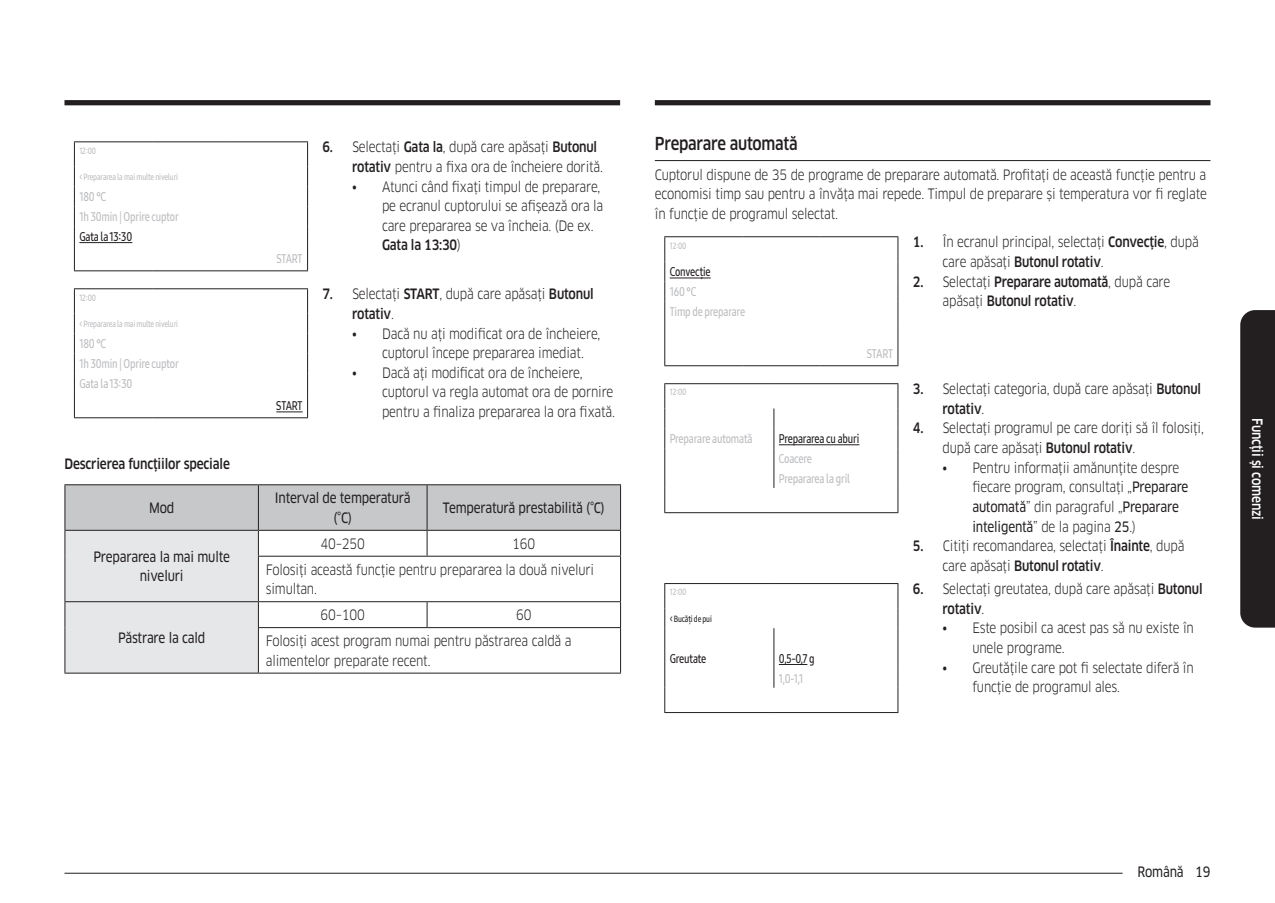
<style>
.page{position:relative;width:1275px;height:903px;background:#fff}
.page>*{position:absolute;margin:0;border:0;box-sizing:border-box;transform-origin:0 0}
.t1{font:500 17.5px "Samsung Clan Pro";letter-spacing:-.015em;color:#231f20;scale:.85 1}
.t2{font:14px/19.6px "Samsung Clan Pro";letter-spacing:-.015em;color:#231f20;scale:.85 1}
.t3{font:14px/19.6px "Samsung Clan Pro News";letter-spacing:-.015em;color:#231f20;text-align:center;scale:.85 1}
.t4{font:500 14px/19.6px "Samsung Clan Pro";letter-spacing:-.015em;color:#231f20;scale:.85 1}
.t5{font:500 14px "Samsung Clan Pro";letter-spacing:-.015em;color:#fff;scale:.85 1}
.t6{font:12.25px/19.8px "Samsung One 600 C";letter-spacing:-.015em;color:#bcbdc0;scale:.85 1}
.t7{font:12.25px "Samsung One 600 C";letter-spacing:-.015em;color:#231f20;scale:.85 1}
.t8{font:8.75px "Samsung One 600 C";letter-spacing:-.015em;color:#bcbdc0;scale:.85 1}
.t9{font:8.75px "Samsung One 600 C";letter-spacing:-.015em;color:#231f20;scale:.85 1}
.s1{font-weight:500}
.s2{font-family:"Samsung Clan Pro News"}
.s3{font-weight:400}
.s4{font-family:"Samsung Clan Pro"}
</style>
<div class="page">
<hr style="left:64px;top:873px;width:1092px;height:1px;background:#231f20">
<div style="left:1122px;top:862px;width:88px;height:17px;background:#fff"></div>
<div style="left:1240px;top:310px;width:35px;height:318px;background:#231f20"></div>
<div style="left:64px;top:100px;width:556px;height:5px;background:#231f20"></div>
<div style="left:655px;top:100px;width:555px;height:5px;background:#231f20"></div>
<hr style="left:655px;top:160px;width:555px;height:1px;background:#231f20">
<hr style="left:664px;top:236px;width:78px;height:1px;background:#231f20">
<hr style="left:742px;top:236px;width:78px;height:1px;background:#231f20">
<hr style="left:820px;top:236px;width:78px;height:1px;background:#231f20">
<svg style="left:664px;top:237px;width:234px;height:128px"></svg>
<hr style="left:664px;top:365px;width:78px;height:1px;background:#231f20">
<hr style="left:742px;top:365px;width:78px;height:1px;background:#231f20">
<hr style="left:820px;top:365px;width:78px;height:1px;background:#231f20">
<hr style="left:670px;top:277px;width:41px;height:1px;background:#231f20">
<hr style="left:664px;top:383px;width:110px;height:1px;background:#231f20">
<hr style="left:774px;top:383px;width:124px;height:1px;background:#231f20">
<svg style="left:664px;top:384px;width:234px;height:129px"></svg>
<hr style="left:779px;top:444px;width:80px;height:1px;background:#231f20">
<hr style="left:664px;top:712px;width:110px;height:1px;background:#231f20">
<hr style="left:774px;top:712px;width:124px;height:1px;background:#231f20">
<svg style="left:664px;top:583px;width:234px;height:129px"></svg>
<hr style="left:74px;top:141px;width:78px;height:1px;background:#231f20">
<hr style="left:152px;top:141px;width:78px;height:1px;background:#231f20">
<hr style="left:230px;top:141px;width:78px;height:1px;background:#231f20">
<svg style="left:74px;top:142px;width:234px;height:128px"></svg>
<hr style="left:74px;top:270px;width:78px;height:1px;background:#231f20">
<hr style="left:152px;top:270px;width:78px;height:1px;background:#231f20">
<hr style="left:230px;top:270px;width:78px;height:1px;background:#231f20">
<hr style="left:79px;top:242px;width:53px;height:1px;background:#231f20">
<hr style="left:74px;top:288px;width:78px;height:1px;background:#231f20">
<hr style="left:152px;top:288px;width:78px;height:1px;background:#231f20">
<hr style="left:230px;top:288px;width:78px;height:1px;background:#231f20">
<svg style="left:74px;top:289px;width:234px;height:129px"></svg>
<hr style="left:64px;top:673px;width:194px;height:1px;background:#231f20">
<hr style="left:64px;top:484px;width:194px;height:1px;background:#231f20">
<hr style="left:258px;top:484px;width:169px;height:1px;background:#231f20">
<hr style="left:427px;top:484px;width:194px;height:1px;background:#231f20">
<svg style="left:64px;top:485px;width:557px;height:188px"></svg>
<hr style="left:64px;top:628px;width:1px;height:45px;background:#231f20">
<hr style="left:258px;top:627px;width:169px;height:1px;background:#231f20">
<hr style="left:258px;top:628px;width:1px;height:45px;background:#231f20">
<hr style="left:427px;top:627px;width:194px;height:1px;background:#231f20">
<hr style="left:258px;top:673px;width:169px;height:1px;background:#231f20">
<hr style="left:427px;top:673px;width:194px;height:1px;background:#231f20">
<p class="t8" style="left:79px;top:145px;width:21px">12:00</p>
<p class="t8" style="left:79px;top:171px;width:118px">&lt; Prepararea la mai multe niveluri</p>
<p class="t6" style="left:79px;top:187px;width:118px">180 °C<br>1h 30min | Oprire cuptor</p>
<p class="t7" style="left:79px;top:228px;width:64px">Gata la13:30</p>
<p class="t8" style="left:79px;top:292px;width:21px">12:00</p>
<p class="t8" style="left:79px;top:318px;width:118px">&lt; Prepararea la mai multe niveluri</p>
<p class="t6" style="left:79px;top:334px;width:118px">180 °C<br>1h 30min | Oprire cuptor<br>Gata la13:30</p>
<p class="t6" style="left:276px;top:249px;width:32px">START</p>
<p class="t7" style="left:276px;top:398px;width:32px">START</p>
<p class="t2" style="left:352px;top:137px;width:296px;text-indent:-30px"><span class="s1">6.</span> Selectați <span class="s1">Gata la</span>, după care apăsați <span class="s1">Butonul rotativ</span> pentru a fixa ora de încheiere dorită.</p>
<p class="t2" style="left:382px;top:177px;width:262px;text-indent:-30px"><span class="s2">•</span> Atunci când fixați timpul de preparare, pe ecranul cuptorului se afișează ora la care prepararea se va încheia. (De ex.<br><span class="s1">Gata la 13:30</span>)</p>
<p class="t2" style="left:352px;top:284px;width:286px;text-indent:-30px"><span class="s1">7.</span> Selectați <span class="s1">START</span>, după care apăsați <span class="s1">Butonul rotativ</span>.</p>
<p class="t2" style="left:382px;top:324px;width:258px;text-indent:-30px"><span class="s2">•</span> Dacă nu ați modificat ora de încheiere, cuptorul începe prepararea imediat.</p>
<p class="t2" style="left:382px;top:363px;width:275px;text-indent:-30px"><span class="s2">•</span> Dacă ați modificat ora de încheiere, cuptorul va regla automat ora de pornire pentru a finaliza prepararea la ora fixată.</p>
<p class="t4" style="left:64px;top:455px;width:196px">Descrierea funcțiilor speciale</p>
<p class="t3" style="left:149px;top:498px;width:31px">Mod</p>
<p class="t3" style="left:275px;top:488px;width:161px">Interval de temperatură (°C)</p>
<p class="t3" style="left:443px;top:498px;width:192px">Temperatură prestabilită (°C)</p>
<p class="t3" style="left:93px;top:547px;width:162px">Prepararea la mai multe niveluri</p>
<p class="t2" style="left:266px;top:531px;width:388px;line-height:25.9px;text-indent:246px">160<br>Folosiți această funcție pentru prepararea la două niveluri</p>
<p class="t2" style="left:266px;top:579px;width:62px">simultan.</p>
<p class="t2" style="left:320px;top:534px;width:54px">40–250</p>
<p class="t3" style="left:118px;top:628px;width:104px">Păstrare la cald</p>
<p class="t2" style="left:266px;top:602px;width:361px;line-height:25.9px;text-indent:250px">60<br>Folosiți acest program numai pentru păstrarea caldă a</p>
<p class="t2" style="left:266px;top:651px;width:195px">alimentelor preparate recent.</p>
<p class="t2" style="left:320px;top:605px;width:54px">60–100</p>
<p class="t1" style="left:655px;top:134px;width:170px">Preparare automată</p>
<p class="t2" style="left:655px;top:165px;width:651px;text-align:justify">Cuptorul dispune de 35 de programe de preparare automată. Profitați de această funcție pentru a economisi timp sau pentru a învăța mai repede. Timpul de preparare și temperatura vor fi reglate în funcție de programul selectat.</p>
<p class="t8" style="left:670px;top:240px;width:21px">12:00</p>
<p class="t7" style="left:670px;top:264px;width:50px">Convecție</p>
<p class="t6" style="left:670px;top:282px;width:90px">160 °C<br>Timp de preparare</p>
<p class="t6" style="left:867px;top:344px;width:32px">START</p>
<p class="t2" style="left:943px;top:232px;width:303px;text-indent:-30px"><span class="s1">1.</span> În ecranul principal, selectați <span class="s1">Convecție</span>, după care apăsați <span class="s1">Butonul rotativ</span>.</p>
<p class="t4" style="left:943px;top:272px;width:269px;text-indent:-30px">2. <span class="s3">Selectați</span> Preparare automată<span class="s3">, după care apăsați</span> Butonul rotativ<span class="s3">.</span></p>
<p class="t8" style="left:670px;top:386px;width:21px">12:00</p>
<p class="t6" style="left:670px;top:429px;width:99px">Preparare automată</p>
<p class="t7" style="left:779px;top:430px;width:96px">Prepararea cu aburi</p>
<p class="t6" style="left:779px;top:448px;width:85px">Coacere<br>Prepararea la gril</p>
<p class="t8" style="left:670px;top:586px;width:21px">12:00</p>
<p class="t9" style="left:670px;top:613px;width:51px">&lt; Bucăți de pui</p>
<p class="t7" style="left:670px;top:650px;width:45px">Greutate</p>
<p class="t7" style="left:779px;top:650px;width:44px">0,5-0,7 g</p>
<p class="t6" style="left:779px;top:668px;width:30px">1,0-1,1</p>
<p class="t2" style="left:943px;top:379px;width:306px;text-indent:-30px"><span class="s1">3.</span> Selectați categoria, după care apăsați <span class="s1">Butonul rotativ</span>.</p>
<p class="t2" style="left:943px;top:418px;width:309px;text-indent:-30px"><span class="s1">4.</span> Selectați programul pe care doriți să îl folosiți, după care apăsați <span class="s1">Butonul rotativ</span>.</p>
<p class="t2" style="left:972px;top:458px;width:256px;text-indent:-30px"><span class="s2">•</span> Pentru informații amănunțite despre fiecare program, consultați „<span class="s2">Preparare</span></p>
<p class="t3" style="left:972px;top:497px;width:244px;text-align:left">automată<span class="s4">” din paragraful „</span>Preparare inteligentă<span class="s4">” de la pagina</span> 25<span class="s4">.)</span></p>
<p class="t2" style="left:943px;top:536px;width:286px;text-indent:-30px"><span class="s1">5.</span> Citiți recomandarea, selectați <span class="s1">Înainte</span>, după care apăsați <span class="s1">Butonul rotativ</span>.</p>
<p class="t2" style="left:943px;top:579px;width:307px;text-indent:-30px"><span class="s1">6.</span> Selectați greutatea, după care apăsați <span class="s1">Butonul rotativ</span>.</p>
<p class="t2" style="left:972px;top:618px;width:262px;text-indent:-30px"><span class="s2">•</span> Este posibil ca acest pas să nu existe în unele programe.</p>
<p class="t2" style="left:972px;top:657px;width:262px;text-indent:-30px"><span class="s2">•</span> Greutățile care pot fi selectate diferă în funcție de programul ales.</p>
<p class="t5" style="left:1265px;top:418px;width:121px;rotate:90deg">Funcții și comenzi</p>
<p class="t3" style="left:1137px;top:862px;width:87px">Română 19</p>
</div>
